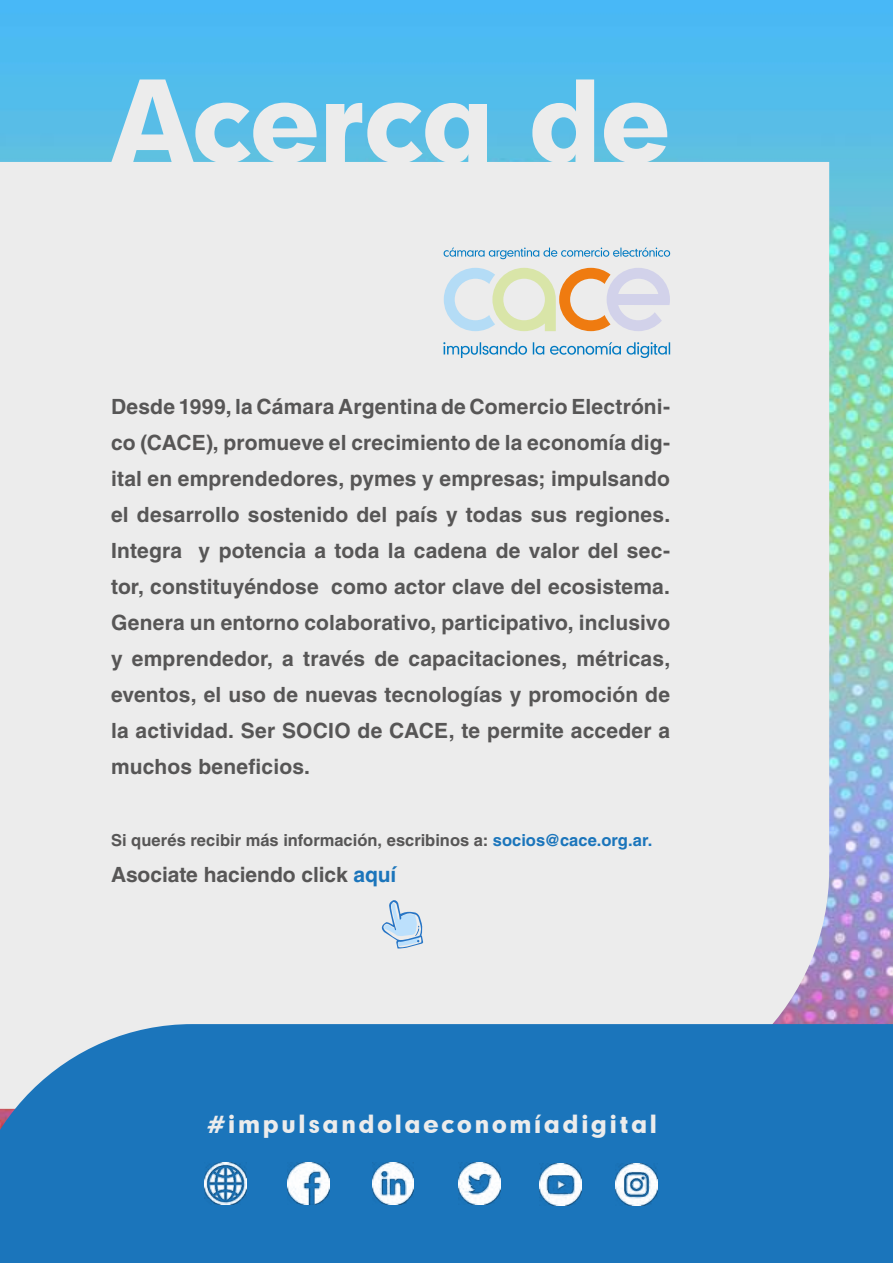
<style>
.page{position:relative;width:893px;height:1263px;background:#fff}
.page>*{position:absolute;margin:0;border:0;box-sizing:border-box;transform-origin:0 0}
.t1{font:108px "Geometric 706 BT Black B";letter-spacing:-.025em;color:#ececec}
.t2{font:24px "Geometric 706 BT Black B";letter-spacing:.09em;color:#ececec}
.t3{font:700 21px/36px "Helvetica LT Std";letter-spacing:.005em;color:#575656;text-align:justify}
.t4{font:700 16.5px "Helvetica LT Std";color:#575656}
.s1{color:#1b75bb}
</style>
<div class="page">
<img style="left:0;top:0;width:893px;height:1024px">
<div style="left:0;top:162px;width:829px;height:862px;background:#ececec"></div>
<div style="left:0;top:1024px;width:893px;height:239px;background:#1b75bb"></div>
<svg style="left:444px;top:248px;width:226px;height:11px;background:#b4d0e1"></svg>
<svg style="left:444px;top:268px;width:226px;height:63px;background:#e0dbcf"></svg>
<svg style="left:443px;top:342px;width:227px;height:16px;background:#b5d1e2"></svg>
<svg style="left:381px;top:899px;width:42px;height:50px;background:#c2d7eb"></svg>
<img style="left:287px;top:1162px;width:42px;height:42px">
<img style="left:372px;top:1162px;width:42px;height:42px">
<img style="left:459px;top:1162px;width:42px;height:42px">
<img style="left:205px;top:1162px;width:42px;height:42px">
<img style="left:539px;top:1163px;width:42px;height:42px">
<img style="left:615px;top:1163px;width:43px;height:42px">
<h1 class="t1" style="left:111px;top:47px;width:562px">Acerca de</h1>
<p class="t3" style="left:111px;top:388px;width:561px">Desde 1999, la Cámara Argentina de Comercio Electróni&shy;co (CACE), promueve el crecimiento de la economía dig&shy;ital en emprendedores, pymes y empresas; impulsando el desarrollo sostenido del país y todas sus regiones.<br>Integra y potencia a toda la cadena de valor del sec&shy;tor, constituyéndose como actor clave del ecosistema.<br>Genera un entorno colaborativo, participativo, inclusivo y emprendedor, a través de capacitaciones, métricas, eventos, el uso de nuevas tecnologías y promoción de la actividad. Ser SOCIO de CACE, te permite acceder a muchos beneficios.</p>
<p class="t4" style="left:111px;top:830px;width:543px">Si querés recibir más información, escribinos a: <span class="s1">socios@cace.org.ar.</span></p>
<p class="t3" style="left:111px;top:856px;width:287px">Asociate haciendo click <span class="s1">aquí</span></p>
<p class="t2" style="left:207px;top:1108px;width:452px">#impulsandolaeconomíadigital</p>
</div>
